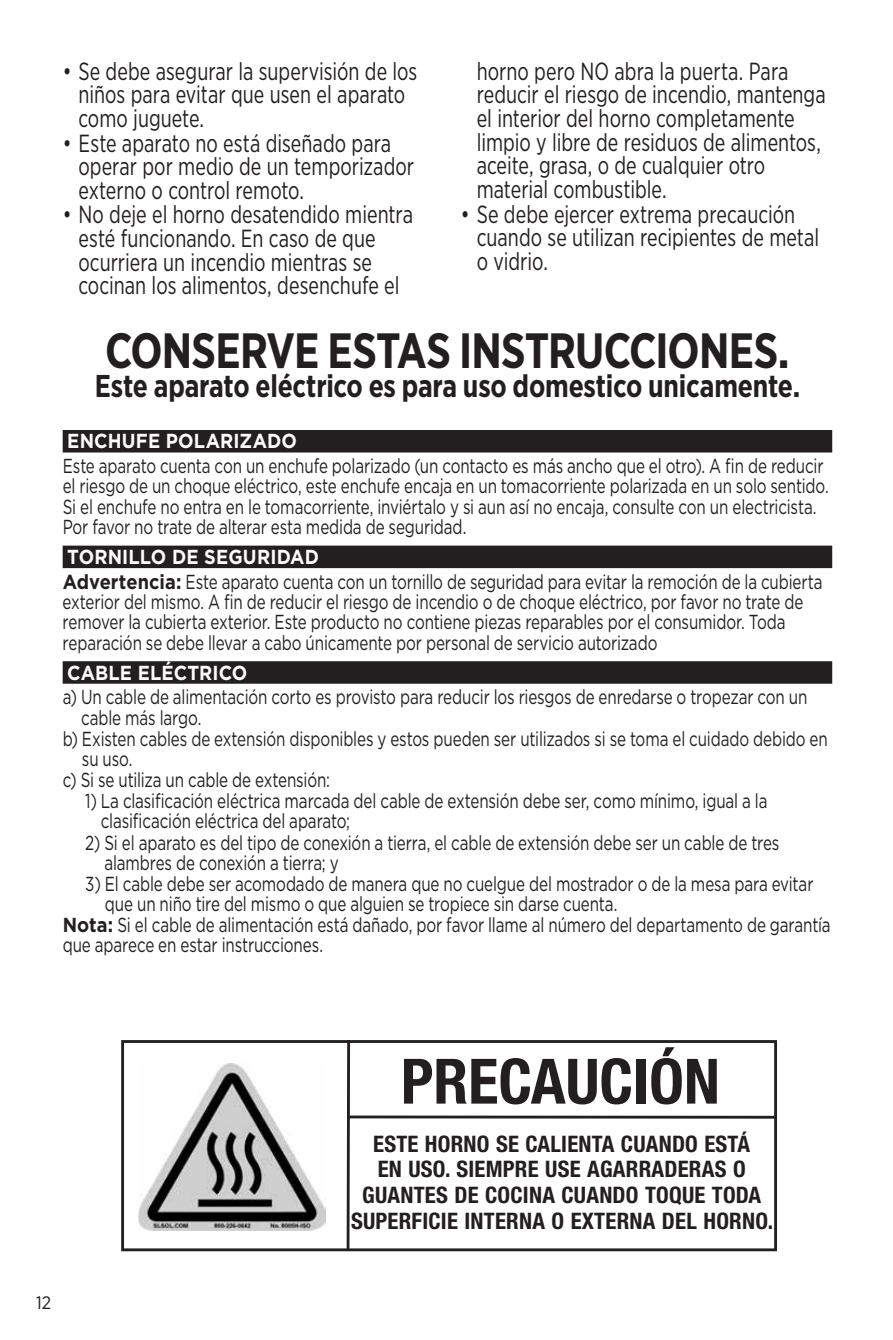
<style>
.page{position:relative;width:893px;height:1340px;background:#fff}
.page>*{position:absolute;margin:0;border:0;box-sizing:border-box;transform-origin:0 0}
.t1{font:700 condensed 62.55px "Helvetica Neue LT Std";color:#231f20}
.t2{font:700 49.5px "Gotham Narrow";letter-spacing:-.02em;color:#231f20;scale:.9 1}
.t3{font:700 31.5px "Gotham Narrow";letter-spacing:-.01em;color:#231f20;scale:.9 1}
.t4{font:24.75px/23.6px "Gotham Narrow";color:#231f20;scale:.83 1}
.t5{font:700 condensed 22.72px/25.7px "Helvetica Neue LT Std";letter-spacing:.01em;color:#231f20;text-align:center}
.t6{font:20.25px/20.2px "Gotham";letter-spacing:-.01em;color:#231f20;scale:.75 1}
.t7{font:700 20.25px "Gotham";letter-spacing:.005em;color:#fbfbfb;scale:.9 1}
.t8{font:18px "Gotham Narrow";color:#231f20}
.s1{font-weight:700;color:#fbfbfb}
.s2{font-weight:700}
</style>
<div class="page">
<div style="left:63px;top:430px;width:769px;height:22px;background:#231f20"></div>
<div style="left:63px;top:545px;width:769px;height:23px;background:#231f20"></div>
<div style="left:63px;top:661px;width:769px;height:22px;background:#231f20"></div>
<div style="left:121px;top:1040px;width:656px;height:211px;border:3px solid #231f20"></div>
<img style="left:140px;top:1063px;width:186px;height:167px">
<hr style="left:347px;top:1040px;width:3px;height:209px;background:#231f20">
<hr style="left:348px;top:1115px;width:427px;height:3px;background:#231f20">
<p class="t4" style="left:78px;top:59px;width:410px;text-indent:-16px">• Se debe asegurar la supervisión de los niños para evitar que usen el aparato como juguete.</p>
<p class="t4" style="left:78px;top:131px;width:406px;text-indent:-16px">• Este aparato no está diseñado para operar por medio de un temporizador externo o control remoto.</p>
<p class="t4" style="left:78px;top:202px;width:405px;text-indent:-16px">• No deje el horno desatendido mientra esté funcionando. En caso de que ocurriera un incendio mientras se cocinan los alimentos, desenchufe el</p>
<p class="t4" style="left:477px;top:59px;width:422px">horno pero NO abra la puerta. Para reducir el riesgo de incendio, mantenga el interior del horno completamente limpio y libre de residuos de alimentos, aceite, grasa, o de cualquier otro material combustible.</p>
<p class="t4" style="left:477px;top:202px;width:414px;text-indent:-16px">• Se debe ejercer extrema precaución cuando se utilizan recipientes de metal o vidrio.</p>
<h2 class="t2" style="left:105px;top:320px;width:762px">CONSERVE ESTAS INSTRUCCIONES.</h2>
<h3 class="t3" style="left:95px;top:366px;width:785px">Este aparato eléctrico es para uso domestico unicamente.</h3>
<p class="t7" style="left:67px;top:429px;width:257px">ENCHUFE POLARIZADO</p>
<p class="t6" style="left:63px;top:455px;width:1023px">Este aparato cuenta con un enchufe polarizado (un contacto es más ancho que el otro). A fin de reducir el riesgo de un choque eléctrico, este enchufe encaja en un tomacorriente polarizada en un solo sentido.<br>Si el enchufe no entra en le tomacorriente, inviértalo y si aun así no encaja, consulte con un electricista.<br>Por favor no trate de alterar esta medida de seguridad.</p>
<p class="t6" style="left:63px;top:544px;width:1015px;line-height:24.8px"><span class="s1">TORNILLO DE SEGURIDAD<br></span><span class="s2">Advertencia:</span> Este aparato cuenta con un tornillo de seguridad para evitar la remoción de la cubierta</p>
<p class="t6" style="left:63px;top:591px;width:989px">exterior del mismo. A fin de reducir el riesgo de incendio o de choque eléctrico, por favor no trate de remover la cubierta exterior. Este producto no contiene piezas reparables por el consumidor. Toda reparación se debe llevar a cabo únicamente por personal de servicio autorizado</p>
<p class="t7" style="left:67px;top:661px;width:202px">CABLE ELÉCTRICO</p>
<p class="t6" style="left:63px;top:686px;width:994px">a) Un cable de alimentación corto es provisto para reducir los riesgos de enredarse o tropezar con un</p>
<p class="t6" style="left:81px;top:707px;width:162px">cable más largo.</p>
<p class="t6" style="left:63px;top:728px;width:1022px">b) Existen cables de extensión disponibles y estos pueden ser utilizados si se toma el cuidado debido en</p>
<p class="t6" style="left:82px;top:748px;width:69px">su uso.</p>
<p class="t6" style="left:63px;top:769px;width:358px">c) Si se utiliza un cable de extensión:</p>
<p class="t6" style="left:101px;top:790px;width:890px;text-indent:-16px">1) La clasificación eléctrica marcada del cable de extensión debe ser, como mínimo, igual a la clasificación eléctrica del aparato;</p>
<p class="t6" style="left:104px;top:831px;width:901px;text-indent:-19px">2) Si el aparato es del tipo de conexión a tierra, el cable de extensión debe ser un cable de tres alambres de conexión a tierra; y</p>
<p class="t6" style="left:85px;top:873px;width:973px">3) El cable debe ser acomodado de manera que no cuelgue del mostrador o de la mesa para evitar</p>
<p class="t6" style="left:105px;top:893px;width:685px">que un niño tire del mismo o que alguien se tropiece sin darse cuenta.</p>
<p class="t6" style="left:63px;top:914px;width:1025px"><span class="s2">Nota:</span> Si el cable de alimentación está dañado, por favor llame al número del departamento de garantía</p>
<p class="t6" style="left:63px;top:934px;width:349px">que aparece en estar instrucciones.</p>
<p class="t8" style="left:36px;top:1291px;width:17px">12</p>
<h1 class="t1" style="left:401px;top:1043px;width:320px">PRECAUCIÓN</h1>
<p class="t5" style="left:351px;top:1130px;width:424px">ESTE HORNO SE CALIENTA CUANDO ESTÁ<br>EN USO. SIEMPRE USE AGARRADERAS O GUANTES DE COCINA CUANDO TOQUE TODA SUPERFICIE INTERNA O EXTERNA DEL HORNO.</p>
</div>
